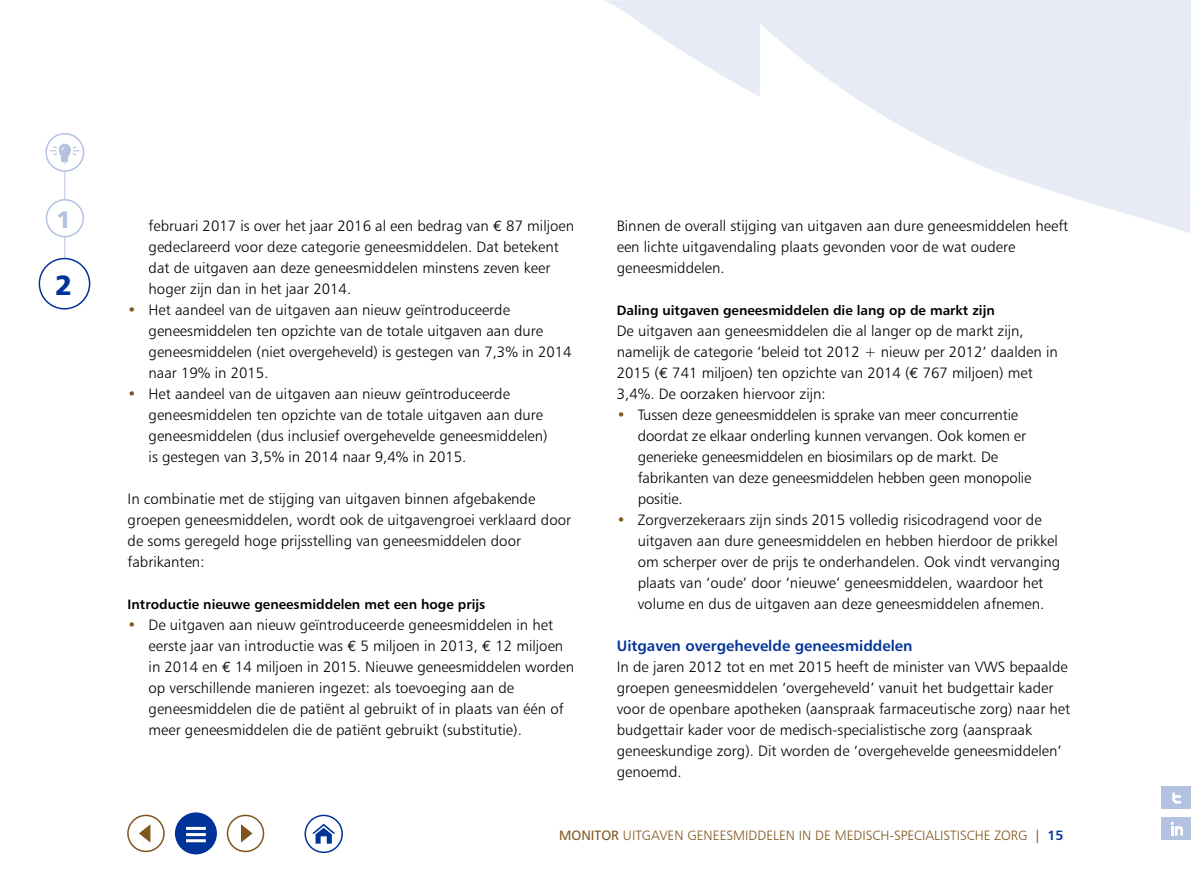
<style>
.page{position:relative;width:1191px;height:893px;background:#fff}
.page>*{position:absolute;margin:0;border:0;box-sizing:border-box;transform-origin:0 0}
.t1{font:27.75px "Humanist 777 BT Black B";color:#039}
.t2{font:24px "Humanist 777 BT Black B";color:#b3c2e0}
.t3{font:15px/21px "Humanist 777 BT Light B";color:#000}
.t4{font:15px "Humanist 777 BT Bold B";color:#039}
.t5{font:13.5px "Humanist 777 BT Bold B";color:#000}
.t6{font:13.5px "Humanist 777 BT Light B";color:#7f561b}
.s1{font-size:24px;color:#b3c2e0}
.s2{font-family:"Euro Mono"}
.s3{color:#7f561b}
.s4{font-family:"Humanist 777 BT Roman B"}
.s5{font-family:"Humanist 777 BT Bold B";color:#039}
</style>
<div class="page">
<svg style="left:604px;top:0;width:587px;height:233px;fill:#e6ebf5"></svg>
<div style="left:175px;top:812px;width:42px;height:42px;background:#039;border-radius:50%"></div>
<hr style="left:186px;top:827px;width:20px;height:3px;background:#fff">
<hr style="left:186px;top:833px;width:20px;height:3px;background:#fff">
<hr style="left:186px;top:839px;width:20px;height:3px;background:#fff">
<div style="left:304px;top:815px;width:39px;height:38px;border:2px solid #039;border-radius:50%"></div>
<svg style="left:312px;top:824px;width:23px;height:20px"></svg>
<div style="left:227px;top:815px;width:37px;height:37px;border:2px solid #7f561b;border-radius:50%"></div>
<svg style="left:241px;top:824px;width:11px;height:19px"></svg>
<div style="left:127px;top:815px;width:38px;height:37px;border:2px solid #7f561b;border-radius:50%"></div>
<svg style="left:139px;top:824px;width:11px;height:18px"></svg>
<div style="left:1161px;top:787px;width:30px;height:22px;background:#b3c2e0"></div>
<svg style="left:1172px;top:792px;width:9px;height:12px"></svg>
<div style="left:1161px;top:818px;width:30px;height:22px;background:#b3c2e0"></div>
<svg style="left:1170px;top:822px;width:13px;height:13px"></svg>
<hr style="left:64px;top:140px;width:1px;height:161px;background:#b3c2e0">
<div style="left:46px;top:200px;width:37px;height:37px;background:#fff;border-radius:50%"></div>
<div style="left:46px;top:199px;width:38px;height:38px;border:2px solid #b3c2e0;border-radius:50%"></div>
<div style="left:46px;top:134px;width:38px;height:37px;background:#fff;border-radius:50%"></div>
<div style="left:45px;top:133px;width:39px;height:39px;border:2px solid #b3c2e0;border-radius:50%"></div>
<svg style="left:49px;top:144px;width:32px;height:20px"></svg>
<div style="left:39px;top:259px;width:51px;height:50px;background:#fff;border-radius:50%"></div>
<div style="left:39px;top:258px;width:51px;height:52px;border:2px solid #039;border-radius:50%"></div>
<h2 class="t2" style="left:56px;top:204px;width:16px">1</h2>
<h1 class="t1" style="left:55px;top:267px;width:19px">2<span class="s1">2</span></h1>
<p class="t3" style="left:149px;top:215px;width:427px">februari 2017 is over het jaar 2016 al een bedrag van <span class="s2">€</span> 87 miljoen gedeclareerd voor deze categorie geneesmiddelen. Dat betekent dat de uitgaven aan deze geneesmiddelen minstens zeven keer hoger zijn dan in het jaar 2014.</p>
<p class="t3" style="left:149px;top:299px;width:424px;text-indent:-21px"><span class="s3">•</span> Het aandeel van de uitgaven aan nieuw geïntroduceerde geneesmiddelen ten opzichte van de totale uitgaven aan dure geneesmiddelen (niet overgeheveld) is gestegen van 7,3% in 2014 naar 19% in 2015.</p>
<p class="t3" style="left:149px;top:383px;width:400px;text-indent:-21px"><span class="s3">•</span> Het aandeel van de uitgaven aan nieuw geïntroduceerde geneesmiddelen ten opzichte van de totale uitgaven aan dure geneesmiddelen (dus inclusief overgehevelde geneesmiddelen) is gestegen van 3,5% in 2014 naar 9,4% in 2015.</p>
<p class="t3" style="left:128px;top:488px;width:445px">In combinatie met de stijging van uitgaven binnen afgebakende groepen geneesmiddelen, wordt ook de uitgavengroei verklaard door de soms geregeld hoge prijsstelling van geneesmiddelen door fabrikanten:</p>
<p class="t5" style="left:128px;top:596px;width:359px">Introductie nieuwe geneesmiddelen met een hoge prijs</p>
<p class="t3" style="left:149px;top:614px;width:427px;text-indent:-21px"><span class="s3">•</span> De uitgaven aan nieuw geïntroduceerde geneesmiddelen in het eerste jaar van introductie was <span class="s2">€</span> 5 miljoen in 2013, <span class="s2">€</span> 12 miljoen in 2014 en <span class="s2">€</span> 14 miljoen in 2015. Nieuwe geneesmiddelen worden op verschillende manieren ingezet: als toevoeging aan de geneesmiddelen die de patiënt al gebruikt of in plaats van één of meer geneesmiddelen die de patiënt gebruikt (substitutie).</p>
<p class="t3" style="left:617px;top:215px;width:453px">Binnen de overall stijging van uitgaven aan dure geneesmiddelen heeft een lichte uitgavendaling plaats gevonden voor de wat oudere geneesmiddelen.</p>
<p class="t5" style="left:617px;top:302px;width:379px">Daling uitgaven geneesmiddelen die lang op de markt zijn</p>
<p class="t3" style="left:617px;top:320px;width:442px">De uitgaven aan geneesmiddelen die al langer op de markt zijn, namelijk de categorie ‘beleid tot 2012 + nieuw per 2012’ daalden in 2015 (<span class="s2">€</span> 741 miljoen) ten opzichte van 2014 (<span class="s2">€</span> 767 miljoen) met 3,4%. De oorzaken hiervoor zijn:</p>
<p class="t3" style="left:638px;top:404px;width:395px;text-indent:-21px"><span class="s3">•</span> Tussen deze geneesmiddelen is sprake van meer concurrentie doordat ze elkaar onderling kunnen vervangen. Ook komen er generieke geneesmiddelen en biosimilars op de markt. De fabrikanten van deze geneesmiddelen hebben geen monopolie positie.</p>
<p class="t3" style="left:638px;top:509px;width:424px;text-indent:-21px"><span class="s3">•</span> Zorgverzekeraars zijn sinds 2015 volledig risicodragend voor de uitgaven aan dure geneesmiddelen en hebben hierdoor de prikkel om scherper over de prijs te onderhandelen. Ook vindt vervanging plaats van ‘oude’ door ‘nieuwe’ geneesmiddelen, waardoor het volume en dus de uitgaven aan deze geneesmiddelen afnemen.</p>
<p class="t4" style="left:617px;top:636px;width:297px">Uitgaven overgehevelde geneesmiddelen</p>
<p class="t3" style="left:617px;top:656px;width:455px">In de jaren 2012 tot en met 2015 heeft de minister van VWS bepaalde groepen geneesmiddelen ‘overgeheveld’ vanuit het budgettair kader voor de openbare apotheken (aanspraak farmaceutische zorg) naar het budgettair kader voor de medisch-specialistische zorg (aanspraak geneeskundige zorg). Dit worden de ‘overgehevelde geneesmiddelen’ genoemd.</p>
<p class="t6" style="left:559px;top:827px;width:506px"><span class="s4">MONITOR</span> UITGAVEN GENEESMIDDELEN IN DE MEDISCH-SPECIALISTISCHE ZORG <span class="s4">|</span> <span class="s5">15</span></p>
</div>
